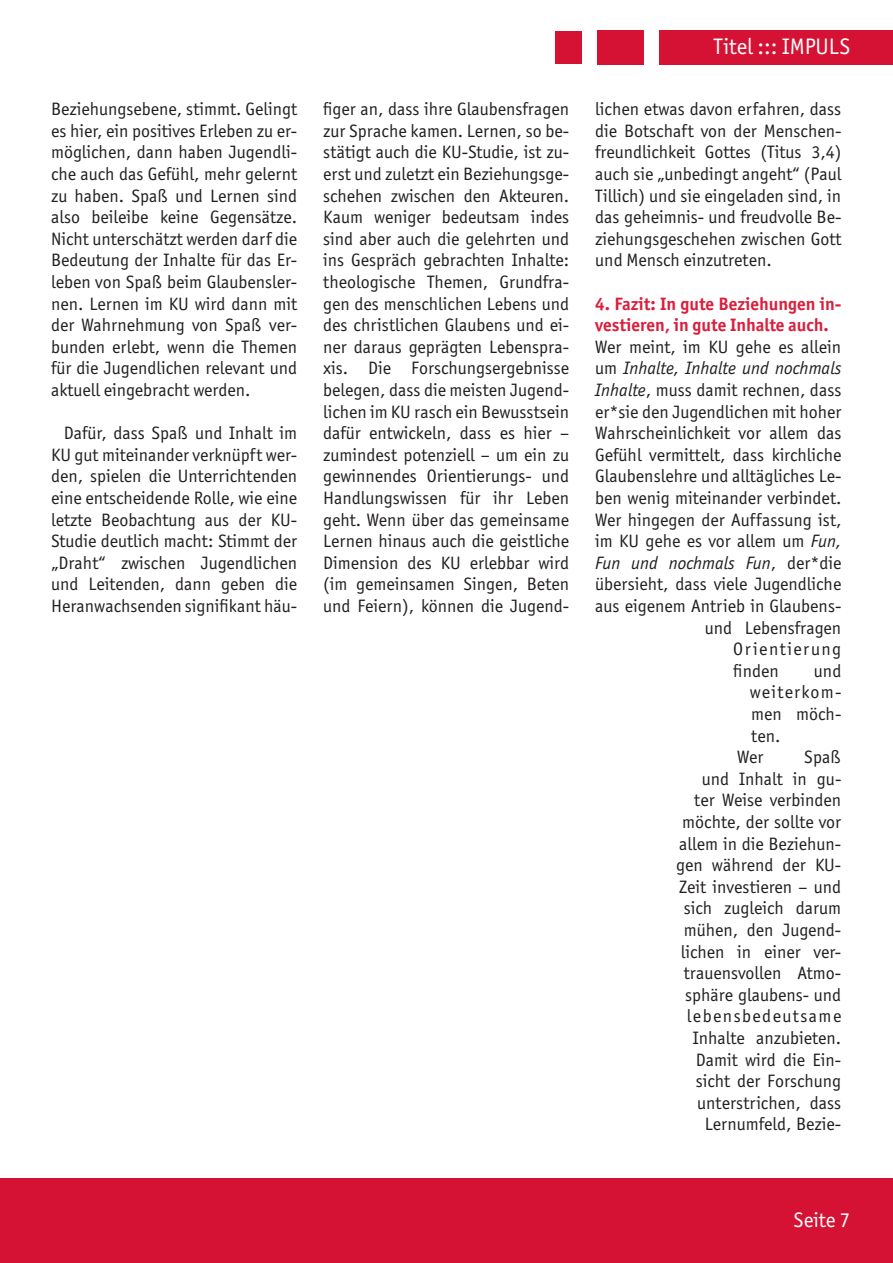
<style>
.page{position:relative;width:893px;height:1263px;background:#fff}
.page>*{position:absolute;margin:0;border:0;box-sizing:border-box;transform-origin:0 0}
.t1{font:22.5px "Officina Sans ITC Std";color:#fff}
.t2{font:21px "Officina Sans ITC Std";color:#fff}
.t3{font:18px/21.6px "Officina Sans ITC Std";color:#231f20;text-align:justify}
.t4{font:700 18px/21.6px "Officina Sans ITC Std";color:#da1f3d}
.t5{font:italic 18px "Officina Sans ITC Std";color:#231f20}
.t6{font:18px "Officina Sans ITC Std";letter-spacing:.08em;color:#231f20}
.s1{font-style:normal}
.s2{font-style:italic}
</style>
<div class="page">
<div style="left:0;top:1178px;width:893px;height:85px;background:#d51233"></div>
<div style="left:659px;top:30px;width:234px;height:34px;background:#d51233"></div>
<div style="left:597px;top:30px;width:47px;height:34px;background:#d51233"></div>
<div style="left:556px;top:31px;width:26px;height:32px;background:#d51233"></div>
<p class="t3" style="left:51px;top:98px;width:248px">Beziehungsebene, stimmt. Gelingt es hier, ein positives Erleben zu er&shy;möglichen, dann haben Jugendli&shy;che auch das Gefühl, mehr gelernt zu haben. Spaß und Lernen sind also beileibe keine Gegensätze.<br>Nicht unterschätzt werden darf die Bedeutung der Inhalte für das Er&shy;leben von Spaß beim Glaubensler&shy;nen. Lernen im KU wird dann mit der Wahrnehmung von Spaß ver&shy;bunden erlebt, wenn die Themen für die Jugendlichen relevant und aktuell eingebracht werden.</p>
<p class="t3" style="left:51px;top:422px;width:248px;text-indent:13px">Dafür, dass Spaß und Inhalt im KU gut miteinander verknüpft wer&shy;den, spielen die Unterrichtenden eine entscheidende Rolle, wie eine letzte Beobachtung aus der KU-Studie deutlich macht: Stimmt der „Draht“ zwischen Jugendlichen und Leitenden, dann geben die Heranwachsenden signifikant häu-</p>
<p class="t1" style="left:714px;top:34px;width:138px">Titel ::: IMPULS</p>
<p class="t3" style="left:323px;top:98px;width:248px">figer an, dass ihre Glaubensfragen zur Sprache kamen. Lernen, so be&shy;stätigt auch die KU-Studie, ist zu&shy;erst und zuletzt ein Beziehungsge&shy;schehen zwischen den Akteuren.<br>Kaum weniger bedeutsam indes sind aber auch die gelehrten und ins Gespräch gebrachten Inhalte: theologische Themen, Grundfra&shy;gen des menschlichen Lebens und des christlichen Glaubens und ei&shy;ner daraus geprägten Lebenspra&shy;xis. Die Forschungsergebnisse belegen, dass die meisten Jugend&shy;lichen im KU rasch ein Bewusstsein dafür entwickeln, dass es hier – zumindest potenziell – um ein zu gewinnendes Orientierungs- und Handlungswissen für ihr Leben geht. Wenn über das gemeinsame Lernen hinaus auch die geistliche Dimension des KU erlebbar wird (im gemeinsamen Singen, Beten und Feiern), können die Jugend-</p>
<p class="t3" style="left:595px;top:98px;width:248px">lichen etwas davon erfahren, dass die Botschaft von der Menschen&shy;freundlichkeit Gottes (Titus 3,4) auch sie „unbedingt angeht“ (Paul Tillich) und sie eingeladen sind, in das geheimnis- und freudvolle Be&shy;ziehungsgeschehen zwischen Gott und Mensch einzutreten.</p>
<p class="t4" style="left:595px;top:292px;width:248px">4. Fazit: In gute Beziehungen in&shy;vestieren, in gute Inhalte auch.</p>
<p class="t3" style="left:595px;top:336px;width:247px">Wer meint, im KU gehe es allein</p>
<p class="t5" style="left:595px;top:358px;width:247px"><span class="s1">um</span> Inhalte, Inhalte und nochmals</p>
<p class="t3" style="left:595px;top:379px;width:247px"><span class="s2">Inhalte</span>, muss damit rechnen, dass</p>
<p class="t3" style="left:595px;top:401px;width:248px">er*sie den Jugendlichen mit hoher</p>
<p class="t3" style="left:595px;top:422px;width:248px">Wahrscheinlichkeit vor allem das</p>
<p class="t3" style="left:595px;top:444px;width:248px">Gefühl vermittelt, dass kirchliche</p>
<p class="t3" style="left:595px;top:465px;width:248px">Glaubenslehre und alltägliches Le-</p>
<p class="t3" style="left:595px;top:487px;width:248px">ben wenig miteinander verbindet.</p>
<p class="t3" style="left:595px;top:509px;width:248px">Wer hingegen der Auffassung ist,</p>
<p class="t3" style="left:595px;top:530px;width:248px">im KU gehe es vor allem um <span class="s2">Fun,</span></p>
<p class="t5" style="left:595px;top:553px;width:247px">Fun und nochmals Fun<span class="s1">, der*die</span></p>
<p class="t3" style="left:595px;top:573px;width:247px">übersieht, dass viele Jugendliche</p>
<p class="t3" style="left:595px;top:595px;width:247px">aus eigenem Antrieb in Glaubens-</p>
<p class="t3" style="left:705px;top:617px;width:138px">und Lebensfragen</p>
<p class="t6" style="left:733px;top:639px;width:109px">Orientierung</p>
<p class="t3" style="left:733px;top:660px;width:47px">finden</p>
<p class="t3" style="left:750px;top:660px;width:93px;text-indent:64px">und weiterkom&shy;men möch&shy;ten.</p>
<p class="t3" style="left:737px;top:746px;width:28px">Wer</p>
<p class="t3" style="left:676px;top:746px;width:167px;text-align:right">Spaß<br>und Inhalt in gu-<br>ter Weise verbinden möchte, der sollte vor allem in die Beziehun&shy;gen während der KU-<br>Zeit investieren – und sich zugleich darum mühen, den Jugend&shy;lichen in einer ver&shy;trauensvollen Atmo&shy;sphäre glaubens- und lebensbedeutsame<br>Inhalte anzubieten.<br>Damit wird die Ein&shy;sicht der Forschung unterstrichen, dass<br>Lernumfeld, Bezie-</p>
<p class="t2" style="left:793px;top:1208px;width:58px">Seite 7</p>
</div>
